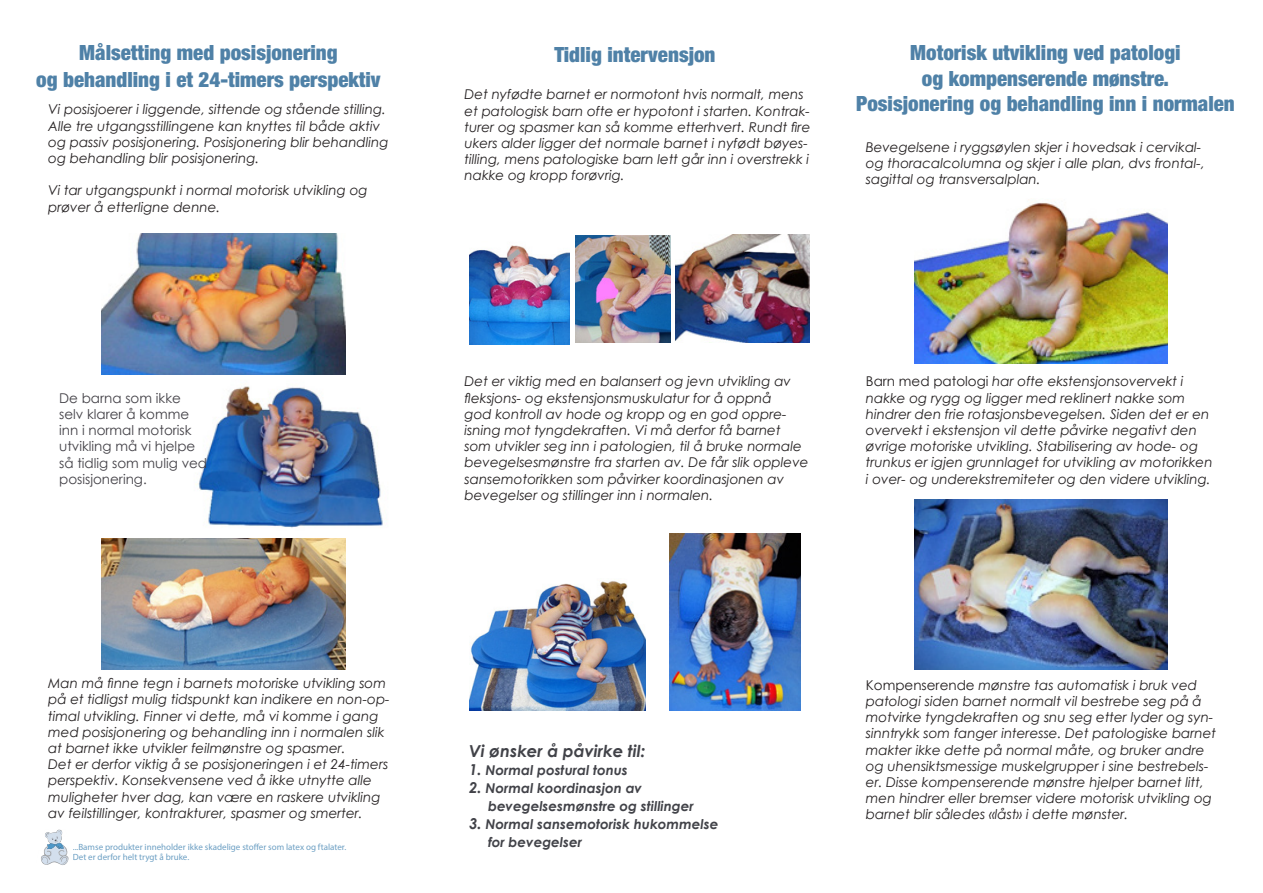
<style>
.page{position:relative;width:1263px;height:893px;background:#fff}
.page>*{position:absolute;margin:0;border:0;box-sizing:border-box;transform-origin:0 0}
.t1{font:900 condensed 21px "Helvetica Neue LT Std";color:#4f81a7}
.t2{font:italic 700 16.5px "Century Gothic";color:#414248}
.t3{font:italic 13.5px/16.2px "Century Gothic";color:#231f20}
.t4{font:italic 700 13.5px "Century Gothic";color:#414248}
.t5{font:13.5px/16.2px "Century Gothic";color:#424046}
.t6{font:9px "Myriad Pro";color:#6c9fc3}
.s1{font-style:normal}
.s2{font-size:15px}
</style>
<div class="page">
<svg style="left:41px;top:829px;width:28px;height:36px"></svg>
<img style="left:175px;top:352px;width:208px;height:189px">
<img style="left:101px;top:234px;width:244px;height:140px">
<img style="left:101px;top:538px;width:244px;height:132px">
<img style="left:469px;top:581px;width:176px;height:129px">
<img style="left:669px;top:534px;width:132px;height:176px">
<img style="left:469px;top:245px;width:101px;height:99px">
<img style="left:575px;top:235px;width:95px;height:108px">
<img style="left:675px;top:234px;width:134px;height:109px">
<img style="left:915px;top:203px;width:252px;height:160px">
<img style="left:915px;top:499px;width:252px;height:171px">
<p class="t1" style="left:79px;top:40px;width:260px">Målsetting med posisjonering</p>
<p class="t1" style="left:36px;top:67px;width:346px">og behandling i et 24-timers perspektiv</p>
<p class="t1" style="left:554px;top:41px;width:163px">Tidlig intervensjon</p>
<p class="t1" style="left:910px;top:40px;width:272px">Motorisk utvikling ved patologi</p>
<p class="t1" style="left:922px;top:65px;width:249px">og kompenserende mønstre.</p>
<p class="t3" style="left:465px;top:86px;width:347px">Det nyfødte barnet er normotont hvis normalt, mens et patologisk barn ofte er hypotont i starten. Kontrak&shy;turer og spasmer kan så komme etterhvert. Rundt fire ukers alder ligger det normale barnet i nyfødt bøyes&shy;tilling, mens patologiske barn lett går inn i overstrekk i nakke og kropp forøvrig.</p>
<p class="t3" style="left:48px;top:101px;width:339px">Vi posisjoerer i liggende, sittende og stående stilling.</p>
<p class="t1" style="left:856px;top:90px;width:380px">Posisjonering og behandling inn i normalen</p>
<p class="t3" style="left:48px;top:117px;width:342px">Alle tre utgangsstillingene kan knyttes til både aktiv og passiv posisjonering. Posisjonering blir behandling og behandling blir posisjonering.</p>
<p class="t3" style="left:48px;top:182px;width:321px">Vi tar utgangspunkt i normal motorisk utvikling og prøver å etterligne denne.</p>
<p class="t3" style="left:866px;top:139px;width:340px">Bevegelsene i ryggsøylen skjer i hovedsak i cervikal&shy;og thoracalcolumna og skjer i alle plan, dvs frontal-, sagittal og transversalplan.</p>
<p class="t5" style="left:59px;top:390px;width:150px">De barna som ikke selv klarer å komme inn i normal motorisk utvikling må vi hjelpe så tidlig som mulig ved posisjonering.</p>
<p class="t3" style="left:48px;top:675px;width:343px">Man må finne tegn i barnets motoriske utvikling som på et tidligst mulig tidspunkt kan indikere en non-op&shy;timal utvikling. Finner vi dette, må vi komme i gang med posisjonering og behandling inn i normalen slik at barnet ikke utvikler feilmønstre og spasmer.</p>
<p class="t3" style="left:48px;top:756px;width:342px">Det er derfor viktig å se posisjoneringen i et 24-timers perspektiv. Konsekvensene ved å ikke utnytte alle muligheter hver dag, kan være en raskere utvikling av feilstillinger, kontrakturer, spasmer og smerter.</p>
<p class="t6" style="left:73px;top:841px;width:275px">...Bamse produkter inneholder ikke skadelige stoffer som latex og ftalater.</p>
<p class="t6" style="left:73px;top:852px;width:118px">Det er derfor helt trygt å bruke.</p>
<p class="t3" style="left:465px;top:373px;width:345px">Det er viktig med en balansert og jevn utvikling av fleksjons- og ekstensjonsmuskulatur for å oppnå<br>god kontroll av hode og kropp og en god oppre&shy;isning mot tyngdekraften. Vi må derfor få barnet som utvikler seg inn i patologien, til å bruke normale bevegelsesmønstre fra starten av. De får slik oppleve sansemotorikken som påvirker koordinasjonen av bevegelser og stillinger inn i normalen.</p>
<p class="t3" style="left:866px;top:373px;width:348px"><span class="s1">Barn med patologi</span> har ofte ekstensjonsovervekt i nakke og rygg og ligger med reklinert nakke som hindrer den frie rotasjonsbevegelsen. Siden det er en overvekt i ekstensjon vil dette påvirke negativt den øvrige motoriske utvikling. Stabilisering av hode- og trunkus er igjen grunnlaget for utvikling av motorikken i over- og underekstremiteter og den videre utvikling.</p>
<p class="t2" style="left:469px;top:738px;width:178px">Vi ønsker å påvirke til:</p>
<p class="t4" style="left:469px;top:760px;width:160px"><span class="s2">1.</span> Normal postural tonus</p>
<p class="t4" style="left:469px;top:778px;width:174px"><span class="s2">2.</span> Normal koordinasjon av</p>
<p class="t4" style="left:488px;top:796px;width:207px">bevegelsesmønstre og stillinger</p>
<p class="t4" style="left:469px;top:814px;width:251px"><span class="s2">3.</span> Normal sansemotorisk hukommelse</p>
<p class="t4" style="left:488px;top:832px;width:95px">for bevegelser</p>
<p class="t3" style="left:866px;top:676px;width:352px"><span class="s1">Kompenserende</span> mønstre tas automatisk i bruk ved patologi siden barnet normalt vil bestrebe seg på å motvirke tyngdekraften og snu seg etter lyder og syn&shy;sinntrykk som fanger interesse. Det patologiske barnet makter ikke dette på normal måte, og bruker andre og uhensiktsmessige muskelgrupper i sine bestrebels&shy;er. Disse kompenserende mønstre hjelper barnet litt, men hindrer eller bremser videre motorisk utvikling og barnet blir således «låst» i dette mønster.</p>
</div>
